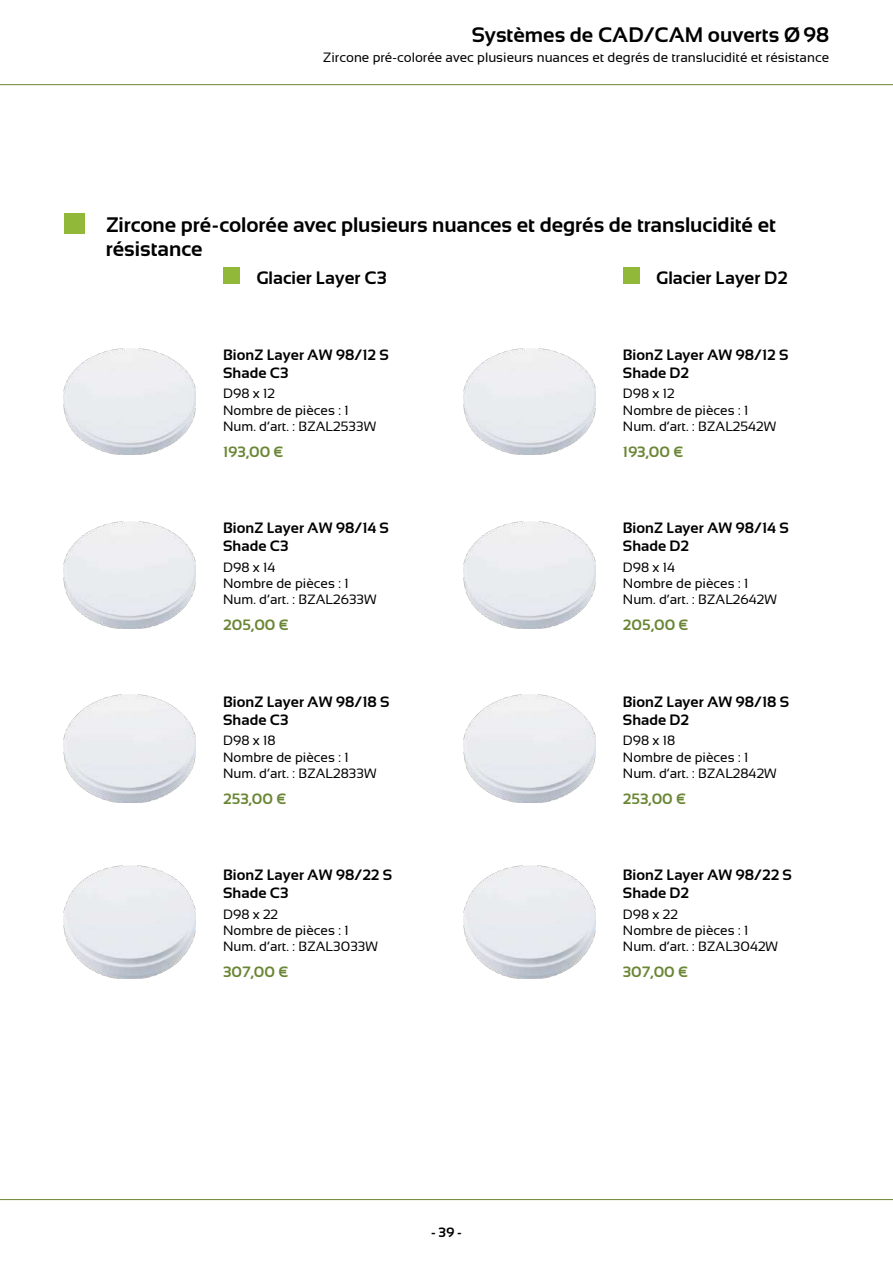
<style>
.page{position:relative;width:893px;height:1263px;background:#fff}
.page>*{position:absolute;margin:0;border:0;box-sizing:border-box;transform-origin:0 0}
.t1{font:700 21px/24px "Sansation";color:#000}
.t2{font:700 18px "Sansation";color:#000}
.t3{font:700 15px/18px "Sansation";color:#000}
.t4{font:700 15px "Sansation";color:#6a8634}
.t5{font:13.5px/16.2px "Sansation";color:#000}
.t6{font:700 13.5px "Sansation";color:#000}
</style>
<div class="page">
<svg style="left:0;top:1199px;width:893px;height:2px;background:#b4c198"></svg>
<svg style="left:0;top:84px;width:893px;height:1px"></svg>
<img style="left:64px;top:694px;width:132px;height:109px">
<img style="left:463px;top:694px;width:132px;height:109px">
<img style="left:64px;top:522px;width:132px;height:106px">
<img style="left:463px;top:522px;width:132px;height:106px">
<img style="left:64px;top:865px;width:132px;height:113px">
<img style="left:463px;top:348px;width:132px;height:107px">
<img style="left:64px;top:348px;width:132px;height:107px">
<img style="left:463px;top:865px;width:132px;height:113px">
<div style="left:223px;top:268px;width:16px;height:16px;background:#91b838"></div>
<div style="left:623px;top:268px;width:16px;height:16px;background:#91b838"></div>
<div style="left:64px;top:213px;width:21px;height:20px;background:#91b838"></div>
<h1 class="t1" style="left:472px;top:23px;width:359px">Systèmes de CAD/CAM ouverts Ø98</h1>
<p class="t5" style="left:323px;top:49px;width:508px">Zircone pré-colorée avec plusieurs nuances et degrés de translucidité et résistance</p>
<h1 class="t1" style="left:106px;top:213px;width:672px">Zircone pré-colorée avec plusieurs nuances et degrés de translucidité et résistance</h1>
<h2 class="t2" style="left:256px;top:268px;width:132px">Glacier Layer C3</h2>
<h2 class="t2" style="left:656px;top:268px;width:133px">Glacier Layer D2</h2>
<p class="t3" style="left:223px;top:346px;width:167px">BionZ Layer AW 98/12 S<br>Shade C3</p>
<p class="t5" style="left:223px;top:385px;width:154px">D98 x 12<br>Nombre de pièces : 1<br>Num. d’art. : BZAL2533W</p>
<p class="t4" style="left:223px;top:443px;width:62px">193,00 €</p>
<p class="t3" style="left:223px;top:519px;width:167px">BionZ Layer AW 98/14 S<br>Shade C3</p>
<p class="t5" style="left:223px;top:559px;width:155px">D98 x 14<br>Nombre de pièces : 1<br>Num. d’art. : BZAL2633W</p>
<p class="t4" style="left:223px;top:616px;width:67px">205,00 €</p>
<p class="t3" style="left:223px;top:693px;width:168px">BionZ Layer AW 98/18 S<br>Shade C3</p>
<p class="t5" style="left:223px;top:732px;width:155px">D98 x 18<br>Nombre de pièces : 1<br>Num. d’art. : BZAL2833W</p>
<p class="t4" style="left:223px;top:790px;width:65px">253,00 €</p>
<p class="t3" style="left:223px;top:866px;width:171px">BionZ Layer AW 98/22 S<br>Shade C3</p>
<p class="t5" style="left:223px;top:906px;width:156px">D98 x 22<br>Nombre de pièces : 1<br>Num. d’art. : BZAL3033W</p>
<p class="t4" style="left:223px;top:963px;width:67px">307,00 €</p>
<p class="t6" style="left:431px;top:1225px;width:32px">- 39 -</p>
<p class="t3" style="left:623px;top:346px;width:167px">BionZ Layer AW 98/12 S<br>Shade D2</p>
<p class="t5" style="left:623px;top:385px;width:155px">D98 x 12<br>Nombre de pièces : 1<br>Num. d’art. : BZAL2542W</p>
<p class="t4" style="left:623px;top:443px;width:62px">193,00 €</p>
<p class="t3" style="left:623px;top:519px;width:167px">BionZ Layer AW 98/14 S<br>Shade D2</p>
<p class="t5" style="left:623px;top:559px;width:155px">D98 x 14<br>Nombre de pièces : 1<br>Num. d’art. : BZAL2642W</p>
<p class="t4" style="left:623px;top:616px;width:67px">205,00 €</p>
<p class="t3" style="left:623px;top:693px;width:168px">BionZ Layer AW 98/18 S<br>Shade D2</p>
<p class="t5" style="left:623px;top:732px;width:155px">D98 x 18<br>Nombre de pièces : 1<br>Num. d’art. : BZAL2842W</p>
<p class="t4" style="left:623px;top:790px;width:65px">253,00 €</p>
<p class="t3" style="left:623px;top:866px;width:171px">BionZ Layer AW 98/22 S<br>Shade D2</p>
<p class="t5" style="left:623px;top:906px;width:157px">D98 x 22<br>Nombre de pièces : 1<br>Num. d’art. : BZAL3042W</p>
<p class="t4" style="left:623px;top:963px;width:67px">307,00 €</p>
</div>
